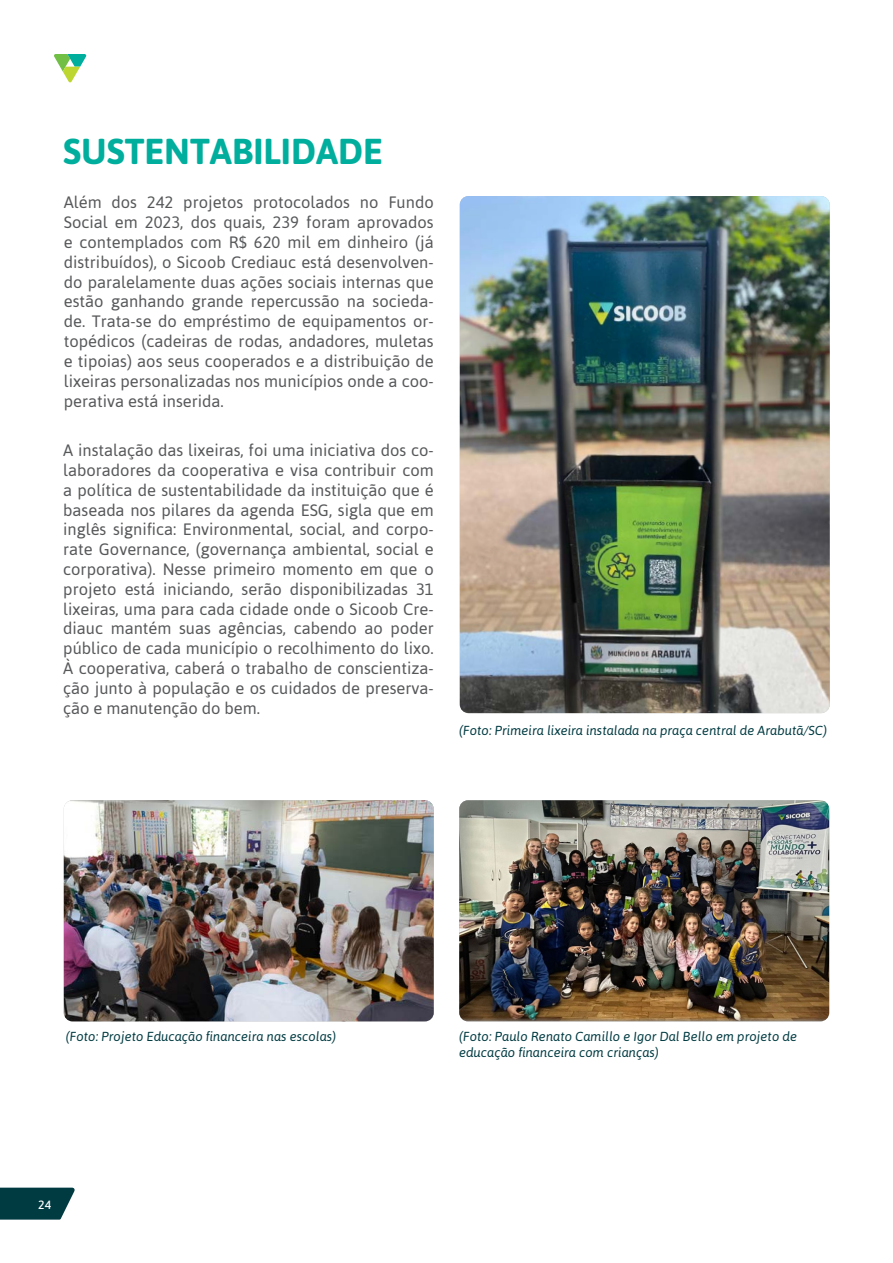
<style>
.page{position:relative;width:893px;height:1263px;background:#fff}
.page>*{position:absolute;margin:0;border:0;box-sizing:border-box;transform-origin:0 0}
.t1{font:700 36px "Asap";color:#00ae9d}
.t2{font:16.5px/19.8px "Asap";color:#57585a;text-align:justify}
.t3{font:italic 13.05px/15.6px "Asap";color:#003b42}
.t4{font:500 12px "Asap";color:#fff}
</style>
<div class="page">
<svg style="left:0;top:1187px;width:75px;height:32px;background:#1b5056"></svg>
<svg style="left:54px;top:54px;width:32px;height:28px"></svg>
<img style="left:460px;top:196px;width:370px;height:517px">
<img style="left:64px;top:800px;width:370px;height:221px">
<img style="left:459px;top:800px;width:370px;height:221px">
<h1 class="t1" style="left:63px;top:131px;width:321px">SUSTENTABILIDADE</h1>
<p class="t2" style="left:64px;top:193px;width:371px">Além dos 242 projetos protocolados no Fundo Social em 2023, dos quais, 239 foram aprovados e contemplados com R$ 620 mil em dinheiro (já distribuídos), o Sicoob Crediauc está desenvolven&shy;do paralelamente duas ações sociais internas que estão ganhando grande repercussão na socieda&shy;de. Trata-se do empréstimo de equipamentos or&shy;topédicos (cadeiras de rodas, andadores, muletas e tipoias) aos seus cooperados e a distribuição de lixeiras personalizadas nos municípios onde a coo&shy;perativa está inserida.</p>
<p class="t2" style="left:63px;top:440px;width:372px">A instalação das lixeiras, foi uma iniciativa dos co&shy;laboradores da cooperativa e visa contribuir com a política de sustentabilidade da instituição que é baseada nos pilares da agenda ESG, sigla que em inglês significa: Environmental, social, and corpo&shy;rate Governance, (governança ambiental, social e corporativa). Nesse primeiro momento em que o projeto está iniciando, serão disponibilizadas 31 lixeiras, uma para cada cidade onde o Sicoob Cre&shy;diauc mantém suas agências, cabendo ao poder público de cada município o recolhimento do lixo.<br>À cooperativa, caberá o trabalho de conscientiza&shy;ção junto à população e os cuidados de preserva&shy;ção e manutenção do bem.</p>
<p class="t3" style="left:459px;top:723px;width:369px">(Foto: Primeira lixeira instalada na praça central de Arabutã/SC)</p>
<p class="t3" style="left:66px;top:1028px;width:272px">(Foto: Projeto Educação financeira nas escolas)</p>
<p class="t4" style="left:38px;top:1196px;width:14px">24</p>
<p class="t3" style="left:459px;top:1028px;width:339px">(Foto: Paulo Renato Camillo e Igor Dal Bello em projeto de educação financeira com crianças)</p>
</div>
